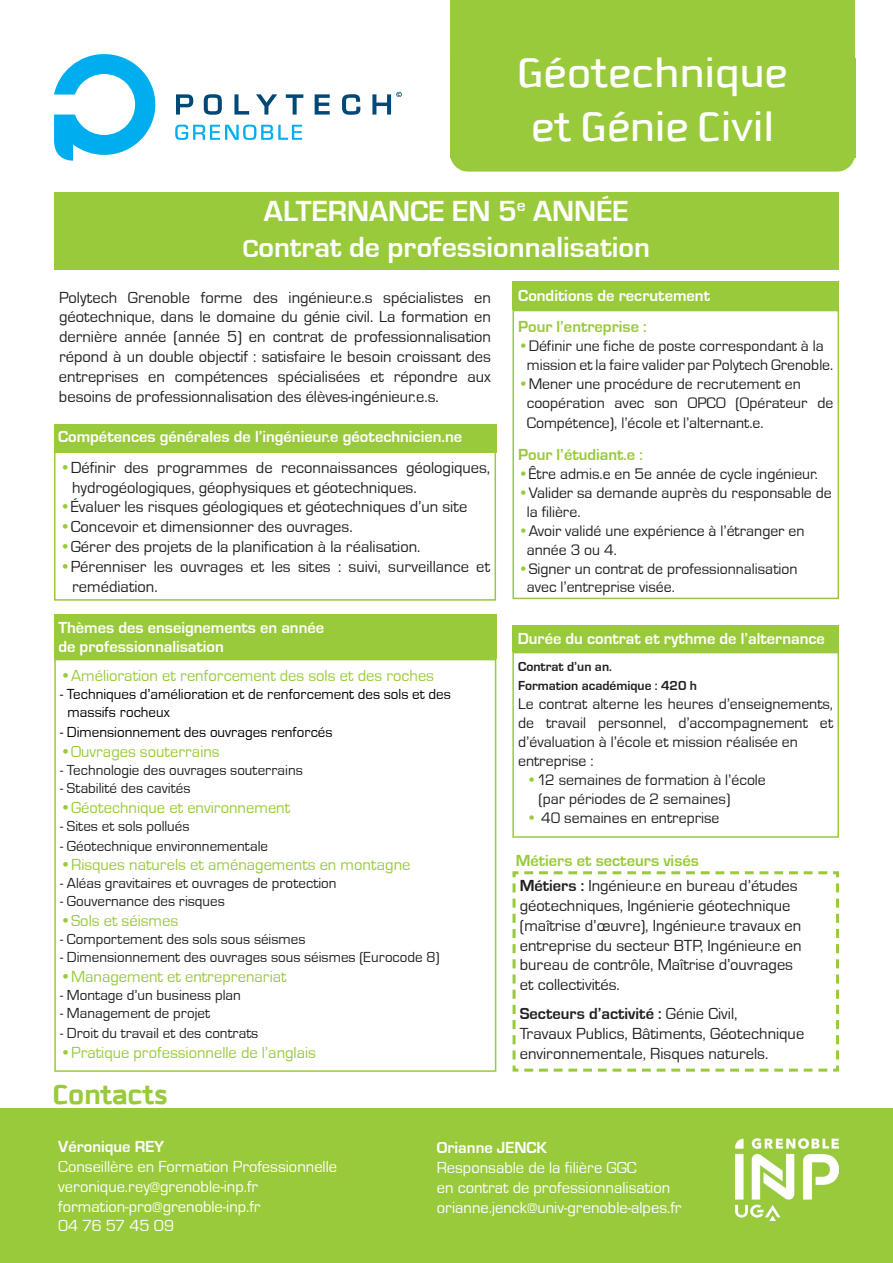
<style>
.page{position:relative;width:893px;height:1263px;background:#fff}
.page>*{position:absolute;margin:0;border:0;box-sizing:border-box;transform-origin:0 0}
.t1{font:500 45px/54px "Downtempo";color:#fff;text-align:center}
.t2{font:700 30px/36px "Eurostile T";color:#fff;text-align:center}
.t3{font:700 30px "Downtempo";color:#99ca3b}
.t4{font:16.5px/19.8px "Eurostile T";color:#231f20}
.t5{font:16.5px "Eurostile T";color:#99ca3b}
.t6{font:16.5px/19.8px "Eurostile T";color:#fff}
.t7{font:700 16.5px/19.8px "Eurostile T";color:#fff}
.t8{font:700 16.5px "Eurostile T";color:#99ca3b}
.t9{font:15.75px/18.9px "Eurostile T";color:#231f20}
.t10{font:15px "Eurostile T";color:#231f20}
.t11{font:15px/18px "Eurostile T";color:#000}
.t12{font:700 13.5px/19.8px "Eurostile T";color:#231f20}
.s1{font-size:25.5px}
.s2{color:#99ca3b}
.s3{font-weight:700}
</style>
<div class="page">
<svg style="left:176px;top:94px;width:17px;height:21px"></svg>
<svg style="left:204px;top:94px;width:18px;height:21px"></svg>
<svg style="left:234px;top:94px;width:15px;height:21px"></svg>
<svg style="left:256px;top:94px;width:21px;height:21px"></svg>
<svg style="left:286px;top:94px;width:17px;height:21px"></svg>
<svg style="left:315px;top:94px;width:15px;height:21px"></svg>
<svg style="left:342px;top:94px;width:18px;height:21px"></svg>
<svg style="left:372px;top:92px;width:30px;height:23px"></svg>
<svg style="left:54px;top:54px;width:101px;height:107px"></svg>
<svg style="left:175px;top:125px;width:127px;height:15px"></svg>
<div style="left:54px;top:191px;width:785px;height:78px;background:#99ca3b"></div>
<div style="left:0;top:1108px;width:893px;height:155px;background:#99ca3b"></div>
<svg style="left:512px;top:871px;width:327px;height:201px"></svg>
<div style="left:512px;top:310px;width:327px;height:289px;border:2px solid #99ca3b"></div>
<div style="left:512px;top:282px;width:327px;height:28px;background:#99ca3b"></div>
<div style="left:54px;top:450px;width:442px;height:151px;border:2px solid #99ca3b"></div>
<div style="left:54px;top:424px;width:442px;height:28px;background:#99ca3b"></div>
<div style="left:512px;top:652px;width:327px;height:186px;border:2px solid #99ca3b"></div>
<div style="left:512px;top:625px;width:327px;height:27px;background:#99ca3b"></div>
<div style="left:450px;top:0;width:405px;height:172px;background:#99ca3b"></div>
<div style="left:450px;top:58px;width:405px;height:100px;background:#99ca3b"></div>
<div style="left:54px;top:659px;width:442px;height:413px;border:2px solid #99ca3b"></div>
<div style="left:54px;top:615px;width:442px;height:44px;background:#99ca3b"></div>
<img style="left:735px;top:1138px;width:103px;height:82px">
<h1 class="t1" style="left:517px;top:46px;width:273px">Géotechnique et Génie Civil</h1>
<h2 class="t2" style="left:243px;top:194px;width:409px">ALTERNANCE EN 5<sup>e</sup> ANNÉE<br><span class="s1">C</span>ontrat de professionnalisation</h2>
<p class="t4" style="left:59px;top:288px;width:434px;text-align:justify">Polytech Grenoble forme des ingénieur.e.s spécialistes en géotechnique, dans le domaine du génie civil. La formation en dernière année (année 5) en contrat de professionnalisation répond à un double objectif : satisfaire le besoin croissant des entreprises en compétences spécialisées et répondre aux besoins de professionnalisation des élèves-ingénieur.e.s.</p>
<p class="t7" style="left:58px;top:427px;width:406px">Compétences générales de l’ingénieur.e géotechnicien.ne</p>
<p class="t4" style="left:72px;top:458px;width:420px;text-indent:-12px"><span class="s2">•</span>Définir des programmes de reconnaissances géologiques, hydrogéologiques, géophysiques et géotechniques.</p>
<p class="t4" style="left:60px;top:497px;width:409px"><span class="s2">•</span>Évaluer les risques géologiques et géotechniques d’un site</p>
<p class="t4" style="left:60px;top:517px;width:294px"><span class="s2">•</span>Concevoir et dimensionner des ouvrages.</p>
<p class="t4" style="left:60px;top:537px;width:362px"><span class="s2">•</span>Gérer des projets de la planification à la réalisation.</p>
<p class="t4" style="left:72px;top:557px;width:420px;text-indent:-12px"><span class="s2">•</span>Pérenniser les ouvrages et les sites : suivi, surveillance et remédiation.</p>
<p class="t7" style="left:58px;top:617px;width:267px">Thèmes des enseignements en année de professionnalisation</p>
<p class="t5" style="left:60px;top:667px;width:375px">•Amélioration et renforcement des sols et des roches</p>
<p class="t11" style="left:68px;top:686px;width:385px;text-indent:-8px">- Techniques d’amélioration et de renforcement des sols et des massifs rocheux</p>
<p class="t11" style="left:60px;top:723px;width:274px">- Dimensionnement des ouvrages renforcés</p>
<p class="t5" style="left:60px;top:743px;width:161px">•Ouvrages souterrains</p>
<p class="t10" style="left:60px;top:762px;width:244px">- Technologie des ouvrages souterrains</p>
<p class="t10" style="left:60px;top:780px;width:132px">- Stabilité des cavités</p>
<p class="t5" style="left:60px;top:798px;width:232px">•Géotechnique et environnement</p>
<p class="t10" style="left:60px;top:818px;width:131px">- Sites et sols pollués</p>
<p class="t10" style="left:60px;top:837px;width:210px">- Géotechnique environnementale</p>
<p class="t5" style="left:60px;top:856px;width:352px">•Risques naturels et aménagements en montagne</p>
<p class="t10" style="left:60px;top:875px;width:278px">- Aléas gravitaires et ouvrages de protection</p>
<p class="t10" style="left:60px;top:893px;width:166px">- Gouvernance des risques</p>
<p class="t5" style="left:60px;top:912px;width:120px">•Sols et séismes</p>
<p class="t10" style="left:60px;top:931px;width:247px">- Comportement des sols sous séismes</p>
<p class="t10" style="left:60px;top:949px;width:381px">- Dimensionnement des ouvrages sous séismes (Eurocode 8)</p>
<p class="t5" style="left:60px;top:968px;width:228px">•Management et entreprenariat</p>
<p class="t10" style="left:60px;top:987px;width:182px">- Montage d’un business plan</p>
<p class="t10" style="left:60px;top:1005px;width:151px">- Management de projet</p>
<p class="t10" style="left:60px;top:1025px;width:200px">- Droit du travail et des contrats</p>
<p class="t5" style="left:60px;top:1043px;width:257px">•Pratique professionnelle de l’anglais</p>
<h2 class="t3" style="left:52px;top:1078px;width:116px">Contacts</h2>
<p class="t7" style="left:518px;top:286px;width:193px">Conditions de recrutement</p>
<p class="t8" style="left:518px;top:318px;width:130px">Pour l’entreprise :</p>
<p class="t9" style="left:527px;top:337px;width:308px;text-indent:-9px"><span class="s2">•</span>Définir une fiche de poste correspondant à la mission et la faire valider par Polytech Grenoble.</p>
<p class="t9" style="left:527px;top:374px;width:308px;line-height:19.4px;text-indent:-8px"><span class="s2">•</span>Mener une procédure de recrutement en coopération avec son OPCO (Opérateur de<br>Compétence), l’école et l’alternant.e.</p>
<p class="t8" style="left:518px;top:445px;width:126px">Pour l’étudiant.e :</p>
<p class="t9" style="left:518px;top:465px;width:301px"><span class="s2">•</span>Être admis.e en 5e année de cycle ingénieur.</p>
<p class="t9" style="left:527px;top:484px;width:306px;text-indent:-8px"><span class="s2">•</span>Valider sa demande auprès du responsable de la filière.</p>
<p class="t9" style="left:527px;top:521px;width:279px;text-indent:-8px"><span class="s2">•</span>Avoir validé une expérience à l’étranger en année 3 ou 4.</p>
<p class="t9" style="left:527px;top:559px;width:272px;text-indent:-8px"><span class="s2">•</span>Signer un contrat de professionnalisation avec l’entreprise visée.</p>
<p class="t7" style="left:518px;top:629px;width:309px">Durée du contrat et rythme de l’alternance</p>
<p class="t12" style="left:518px;top:656px;width:180px">Contrat d’un an.<br>Formation académique : 420 h</p>
<p class="t9" style="left:518px;top:695px;width:317px">Le contrat alterne les heures d’enseignements, de travail personnel, d’accompagnement et d’évaluation à l’école et mission réalisée en entreprise :</p>
<p class="t9" style="left:538px;top:771px;width:229px;text-indent:-12px"><span class="s2">•</span>12 semaines de formation à l’école (par périodes de 2 semaines)</p>
<p class="t9" style="left:527px;top:808px;width:194px"><span class="s2">•</span> 40 semaines en entreprise</p>
<p class="t8" style="left:516px;top:851px;width:185px">Métiers et secteurs visés</p>
<p class="t4" style="left:520px;top:876px;width:283px"><span class="s3">Métiers :</span> Ingénieur.e en bureau d’études géotechniques, Ingénierie géotechnique (maîtrise d’œuvre), Ingénieur.e travaux en entreprise du secteur BTP, Ingénieur.e en bureau de contrôle, Maîtrise d’ouvrages et collectivités.</p>
<p class="t4" style="left:520px;top:1004px;width:286px"><span class="s3">Secteurs d’activité :</span> Génie Civil,<br>Travaux Publics, Bâtiments, Géotechnique environnementale, Risques naturels.</p>
<p class="t7" style="left:58px;top:1137px;width:108px">Véronique REY</p>
<p class="t6" style="left:58px;top:1157px;width:280px">Conseillère en Formation Professionnelle veronique.rey@grenoble-inp.fr formation-pro@grenoble-inp.fr<br>04 76 57 45 09</p>
<p class="t7" style="left:437px;top:1138px;width:112px">Orianne JENCK</p>
<p class="t6" style="left:437px;top:1158px;width:246px">Responsable de la filière GGC<br>en contrat de professionnalisation orianne.jenck@univ-grenoble-alpes.fr</p>
</div>
